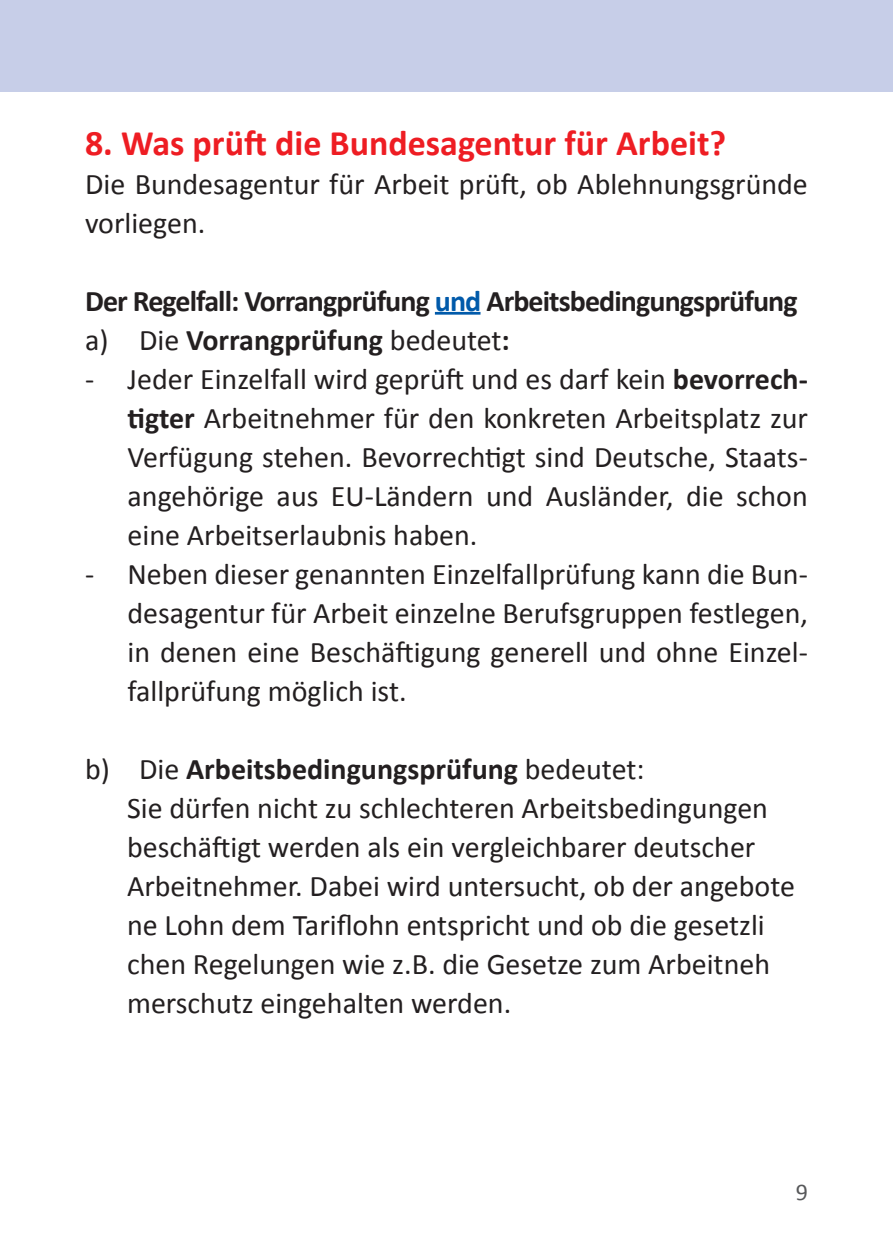
<style>
.page{position:relative;width:893px;height:1259px;background:#fff}
.page>*{position:absolute;margin:0;border:0;box-sizing:border-box;transform-origin:0 0}
.t1{font:700 36px "Calibri";color:#ee1d23}
.t2{font:30px/39px "Calibri";color:#231f20}
.t3{font:700 30px/39px "Calibri";letter-spacing:-.03em;color:#231f20}
.t4{font:24px "Calibri";color:#57585a}
.s1{color:#015aaa}
.s2{font-weight:400}
.s3{font-weight:700}
</style>
<div class="page">
<div style="left:0;top:0;width:893px;height:92px;background:#c7cee8"></div>
<hr style="left:435px;top:312px;width:45px;height:3px;background:#015aaa">
<p class="t1" style="left:85px;top:120px;width:643px">8. Was prüft die Bundesagentur für Arbeit?</p>
<p class="t2" style="left:85px;top:163px;width:724px">Die Bundesagentur für Arbeit prüft, ob Ablehnungsgründe vorliegen.</p>
<p class="t3" style="left:85px;top:280px;width:714px">Der Regelfall: Vorrangprüfung <span class="s1">und</span> Arbeitsbedingungsprüfung <span class="s2">a) Die</span> Vorrangprüfung <span class="s2">bedeutet</span>:</p>
<p class="t2" style="left:128px;top:358px;width:682px;text-align:justify;text-indent:-43px">- Jeder Einzelfall wird geprüft und es darf kein <span class="s3">bevorrech&shy;tigter</span> Arbeitnehmer für den konkreten Arbeitsplatz zur Verfügung stehen. Bevorrechtigt sind Deutsche, Staats&shy;angehörige aus EU-Ländern und Ausländer, die schon eine Arbeitserlaubnis haben.</p>
<p class="t2" style="left:128px;top:553px;width:682px;text-align:justify;text-indent:-43px">- Neben dieser genannten Einzelfallprüfung kann die Bun&shy;desagentur für Arbeit einzelne Berufsgruppen festlegen, in denen eine Beschäftigung generell und ohne Einzel&shy;fallprüfung möglich ist.</p>
<p class="t2" style="left:127px;top:748px;width:669px;text-indent:-42px">b) Die <span class="s3">Arbeitsbedingungsprüfung</span> bedeutet:<br>Sie dürfen nicht zu schlechteren Arbeitsbedingungen beschäftigt werden als ein vergleichbarer deutscher Arbeitnehmer. Dabei wird untersucht, ob der angebote ne Lohn dem Tariflohn entspricht und ob die gesetzli chen Regelungen wie z.B. die Gesetze zum Arbeitneh merschutz eingehalten werden.</p>
<p class="t4" style="left:796px;top:1177px;width:14px">9</p>
</div>
